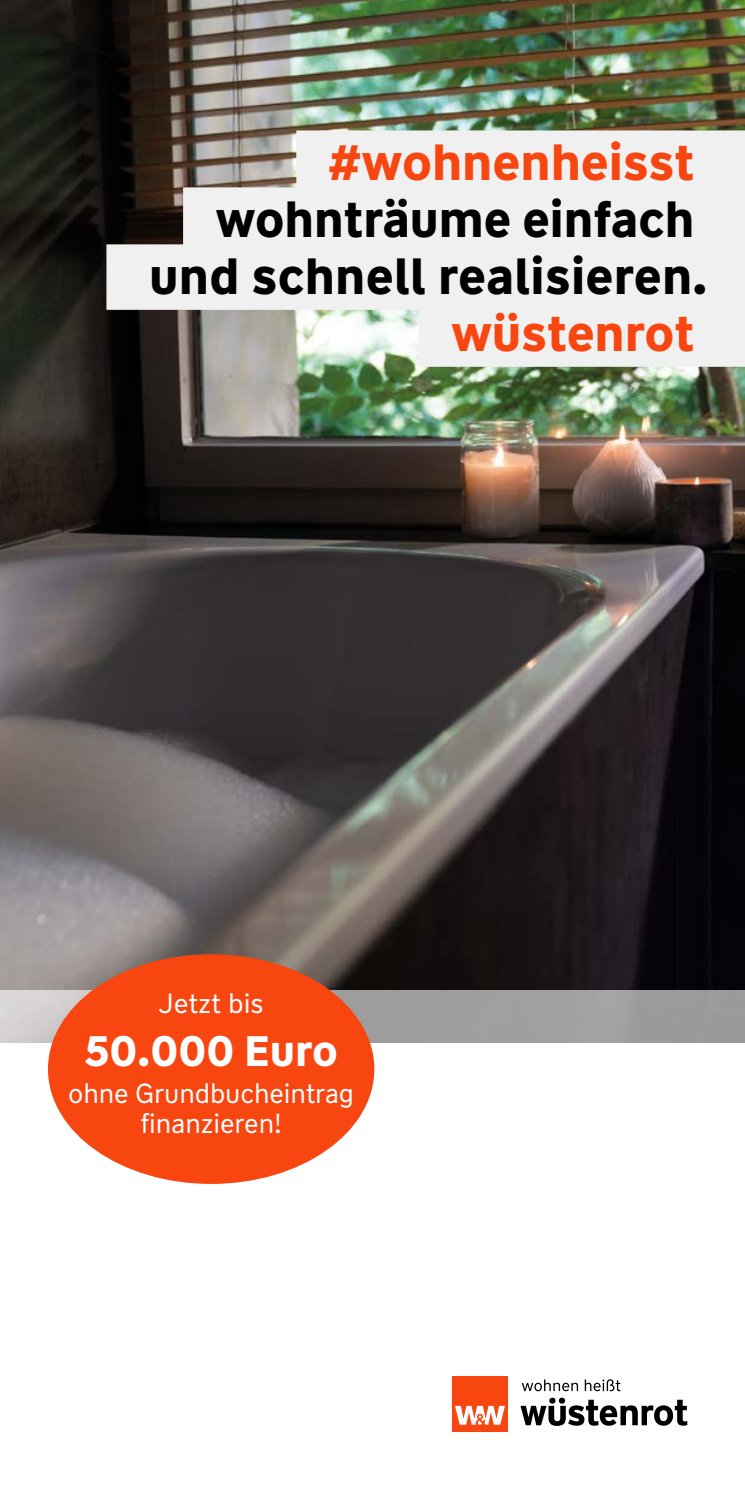
<style>
.page{position:relative;width:745px;height:1489px;background:#fff}
.page>*{position:absolute;margin:0;border:0;box-sizing:border-box;transform-origin:0 0}
.t1{font:700 49.5px/57px "WW Type";color:#000;text-align:right}
.t2{font:700 49.5px "WW Type";color:#f84611}
.t3{font:700 42.5px "WW Type";color:#fff}
.t4{font:27.5px/30.2px "WW Type";letter-spacing:-.005em;color:#fff;text-align:center}
</style>
<div class="page">
<img style="left:0;top:0;width:744px;height:990px">
<svg style="left:0;top:990px;width:744px;height:52px;background:#a6a4a5"></svg>
<svg style="left:520px;top:1397px;width:166px;height:28px"></svg>
<svg style="left:452px;top:1376px;width:55px;height:55px"></svg>
<svg style="left:521px;top:1379px;width:56px;height:12px"></svg>
<svg style="left:584px;top:1379px;width:36px;height:12px"></svg>
<div style="left:296px;top:130px;width:448px;height:66px;background:#f0f0f0"></div>
<div style="left:183px;top:187px;width:561px;height:66px;background:#f0f0f0"></div>
<div style="left:106px;top:244px;width:638px;height:66px;background:#f0f0f0"></div>
<div style="left:418px;top:301px;width:326px;height:66px;background:#f0f0f0"></div>
<div style="left:48px;top:954px;width:326px;height:229px;background:#f84611;border-radius:50%"></div>
<h1 class="t2" style="left:327px;top:130px;width:368px">#wohnenheisst</h1>
<h1 class="t1" style="left:149px;top:191px;width:559px">wohnträume einfach und schnell realisieren.</h1>
<h1 class="t2" style="left:451px;top:300px;width:244px">wüstenrot</h1>
<p class="t4" style="left:158px;top:988px;width:106px">Jetzt bis</p>
<h2 class="t3" style="left:84px;top:1022px;width:255px">50.000 Euro</h2>
<p class="t4" style="left:68px;top:1078px;width:287px">ohne Grundbucheintrag finanzieren!</p>
</div>
